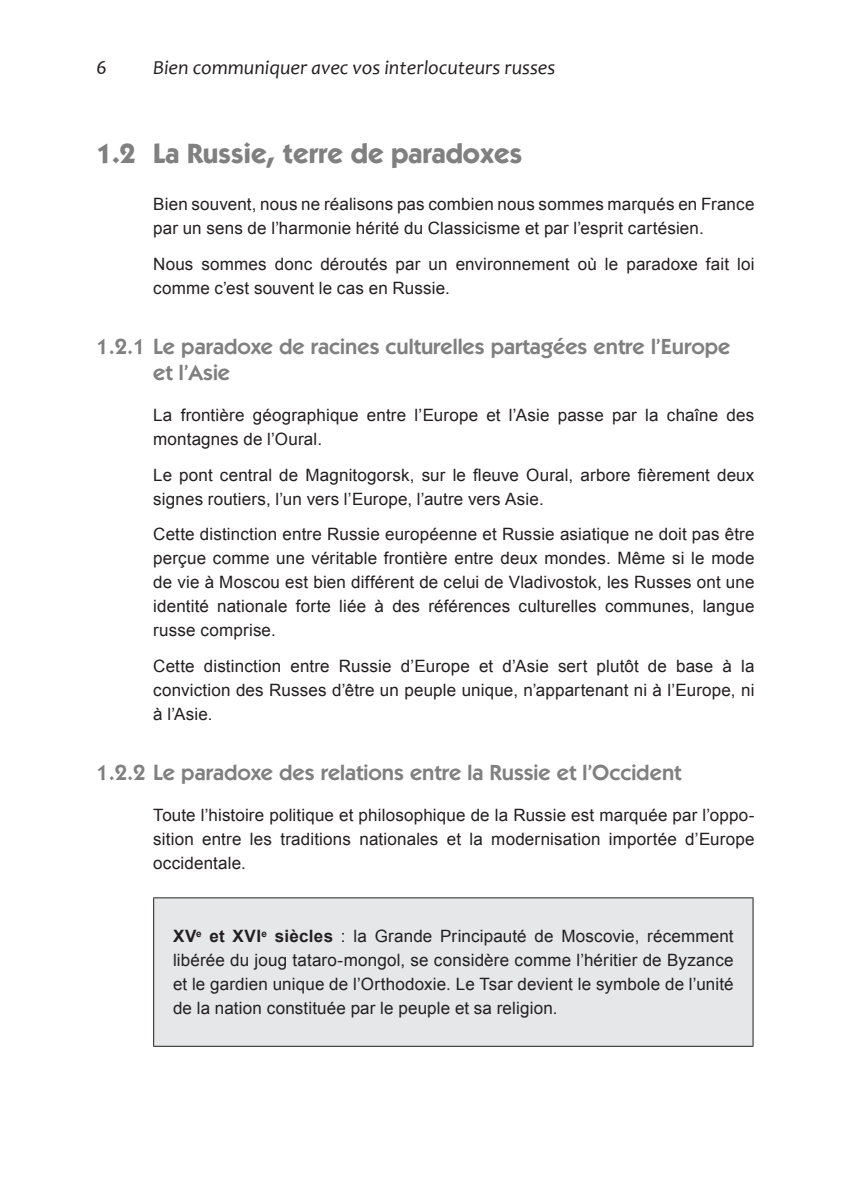
<style>
.page{position:relative;width:851px;height:1191px;background:#fff}
.page>*{position:absolute;margin:0;border:0;box-sizing:border-box;transform-origin:0 0}
.Titre_2{font:700 28px "Itc Kabel";color:#808080}
.Titre_3{font:600 22px/26.4px "Itc Kabel";color:#808080}
.t1{font:italic 20px "Candara";color:#231f20}
.Tableau_Grisé{font:17px/24px "Arial";letter-spacing:.01em;color:#231f20}
.s1{font-weight:700}
</style>
<div class="page">
<div style="left:154px;top:898px;width:599px;height:148px;background:#e6e7e9"></div>
<hr style="left:153px;top:897px;width:600px;height:1px;background:#231f20">
<hr style="left:153px;top:898px;width:1px;height:147px;background:#231f20">
<hr style="left:752px;top:898px;width:1px;height:147px;background:#231f20">
<hr style="left:153px;top:1045px;width:600px;height:1px;background:#231f20">
<p class="t1" style="left:96px;top:55px;width:12px">6</p>
<p class="t1" style="left:153px;top:55px;width:403px">Bien communiquer avec vos interlocuteurs russes</p>
<p class="Titre_2" style="left:96px;top:136px;width:427px">1.2 La Russie, terre de paradoxes</p>
<p class="Tableau_Grisé" style="left:153px;top:192px;width:602px">Bien souvent, nous ne réalisons pas combien nous sommes marqués en France par un sens de l’harmonie hérité du Classicisme et par l’esprit cartésien.</p>
<p class="Tableau_Grisé" style="left:153px;top:252px;width:602px">Nous sommes donc déroutés par un environnement où le paradoxe fait loi comme c’est souvent le cas en Russie.</p>
<p class="Titre_3" style="left:153px;top:333px;width:578px;text-indent:-57px">1.2.1 Le paradoxe de racines culturelles partagées entre l’Europe et l’Asie</p>
<p class="Tableau_Grisé" style="left:153px;top:403px;width:602px">La frontière géographique entre l’Europe et l’Asie passe par la chaîne des montagnes de l’Oural.</p>
<p class="Tableau_Grisé" style="left:153px;top:463px;width:602px">Le pont central de Magnitogorsk, sur le fleuve Oural, arbore fièrement deux signes routiers, l’un vers l’Europe, l’autre vers Asie.</p>
<p class="Tableau_Grisé" style="left:153px;top:522px;width:602px;text-align:justify">Cette distinction entre Russie européenne et Russie asiatique ne doit pas être perçue comme une véritable frontière entre deux mondes. Même si le mode de vie à Moscou est bien différent de celui de Vladivostok, les Russes ont une identité nationale forte liée à des références culturelles communes, langue russe comprise.</p>
<p class="Tableau_Grisé" style="left:153px;top:653px;width:602px;text-align:justify">Cette distinction entre Russie d’Europe et d’Asie sert plutôt de base à la conviction des Russes d’être un peuple unique, n’appartenant ni à l’Europe, ni à l’Asie.</p>
<p class="Titre_3" style="left:96px;top:759px;width:586px">1.2.2 Le paradoxe des relations entre la Russie et l’Occident</p>
<p class="Tableau_Grisé" style="left:153px;top:803px;width:602px;text-align:justify">Toute l’histoire politique et philosophique de la Russie est marquée par l’oppo&shy;sition entre les traditions nationales et la modernisation importée d’Europe occidentale.</p>
<p class="Tableau_Grisé" style="left:173px;top:924px;width:562px;text-align:justify"><span class="s1">XV</span><sup>e</sup> <span class="s1">et XVI</span><sup>e</sup> <span class="s1">siècles</span> : la Grande Principauté de Moscovie, récemment libérée du joug tataro-mongol, se considère comme l’héritier de Byzance et le gardien unique de l’Orthodoxie. Le Tsar devient le symbole de l’unité de la nation constituée par le peuple et sa religion.</p>
</div>
